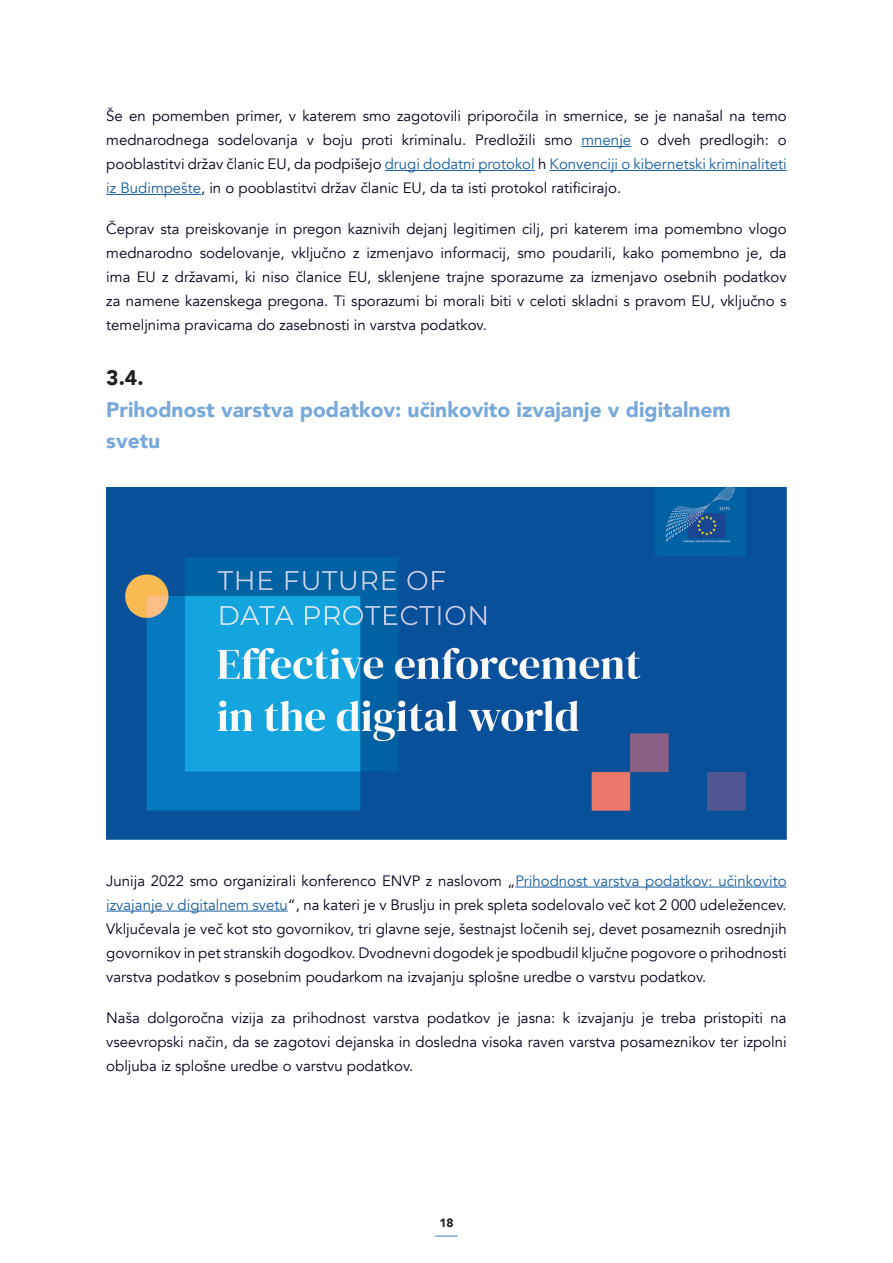
<style>
.page{position:relative;width:893px;height:1263px;background:#fff}
.page>*{position:absolute;margin:0;border:0;box-sizing:border-box;transform-origin:0 0}
.EXC_Number{font:900 21px/31.5px "Avenir";color:#77a8da}
.Body_text{font:15px/24px "Avenir";color:#01011c;text-align:justify}
.t1{font:900 12px "Avenir";color:#231f20}
.s1{color:#175d9e}
.s2{color:#231f20}
</style>
<div class="page">
<hr style="left:435px;top:1235px;width:23px;height:2px;background:#75a7d9">
<hr style="left:581px;top:146px;width:50px;height:1px;background:#175d9e">
<hr style="left:385px;top:170px;width:150px;height:1px;background:#175d9e">
<hr style="left:550px;top:170px;width:237px;height:1px;background:#175d9e">
<hr style="left:106px;top:194px;width:95px;height:1px;background:#175d9e">
<hr style="left:515px;top:887px;width:272px;height:1px;background:#175d9e">
<hr style="left:106px;top:911px;width:182px;height:1px;background:#175d9e">
<img style="left:106px;top:487px;width:681px;height:352px">
<p class="Body_text" style="left:106px;top:104px;width:682px">Še en pomemben primer, v katerem smo zagotovili priporočila in smernice, se je nanašal na temo mednarodnega sodelovanja v boju proti kriminalu. Predložili smo <span class="s1">mnenje</span> o dveh predlogih: o pooblastitvi držav članic EU, da podpišejo <span class="s1">drugi dodatni protokol</span> h <span class="s1">Konvenciji o kibernetski kriminaliteti iz Budimpešte</span>, in o pooblastitvi držav članic EU, da ta isti protokol ratificirajo.</p>
<p class="Body_text" style="left:106px;top:217px;width:682px">Čeprav sta preiskovanje in pregon kaznivih dejanj legitimen cilj, pri katerem ima pomembno vlogo mednarodno sodelovanje, vključno z izmenjavo informacij, smo poudarili, kako pomembno je, da ima EU z državami, ki niso članice EU, sklenjene trajne sporazume za izmenjavo osebnih podatkov za namene kazenskega pregona. Ti sporazumi bi morali biti v celoti skladni s pravom EU, vključno s temeljnima pravicama do zasebnosti in varstva podatkov.</p>
<p class="EXC_Number" style="left:106px;top:361px;width:626px"><span class="s2">3.4.<br></span>Prihodnost varstva podatkov: učinkovito izvajanje v digitalnem svetu</p>
<p class="Body_text" style="left:106px;top:869px;width:682px">Junija 2022 smo organizirali konferenco ENVP z naslovom „<span class="s1">Prihodnost varstva podatkov: učinkovito izvajanje v digitalnem svetu</span>“, na kateri je v Bruslju in prek spleta sodelovalo več kot 2 000 udeležencev.<br>Vključevala je več kot sto govornikov, tri glavne seje, šestnajst ločenih sej, devet posameznih osrednjih govornikov in pet stranskih dogodkov. Dvodnevni dogodek je spodbudil ključne pogovore o prihodnosti varstva podatkov s posebnim poudarkom na izvajanju splošne uredbe o varstvu podatkov.</p>
<p class="Body_text" style="left:106px;top:1006px;width:682px">Naša dolgoročna vizija za prihodnost varstva podatkov je jasna: k izvajanju je treba pristopiti na vseevropski način, da se zagotovi dejanska in dosledna visoka raven varstva posameznikov ter izpolni obljuba iz splošne uredbe o varstvu podatkov.</p>
<p class="t1" style="left:439px;top:1213px;width:16px">18</p>
</div>
